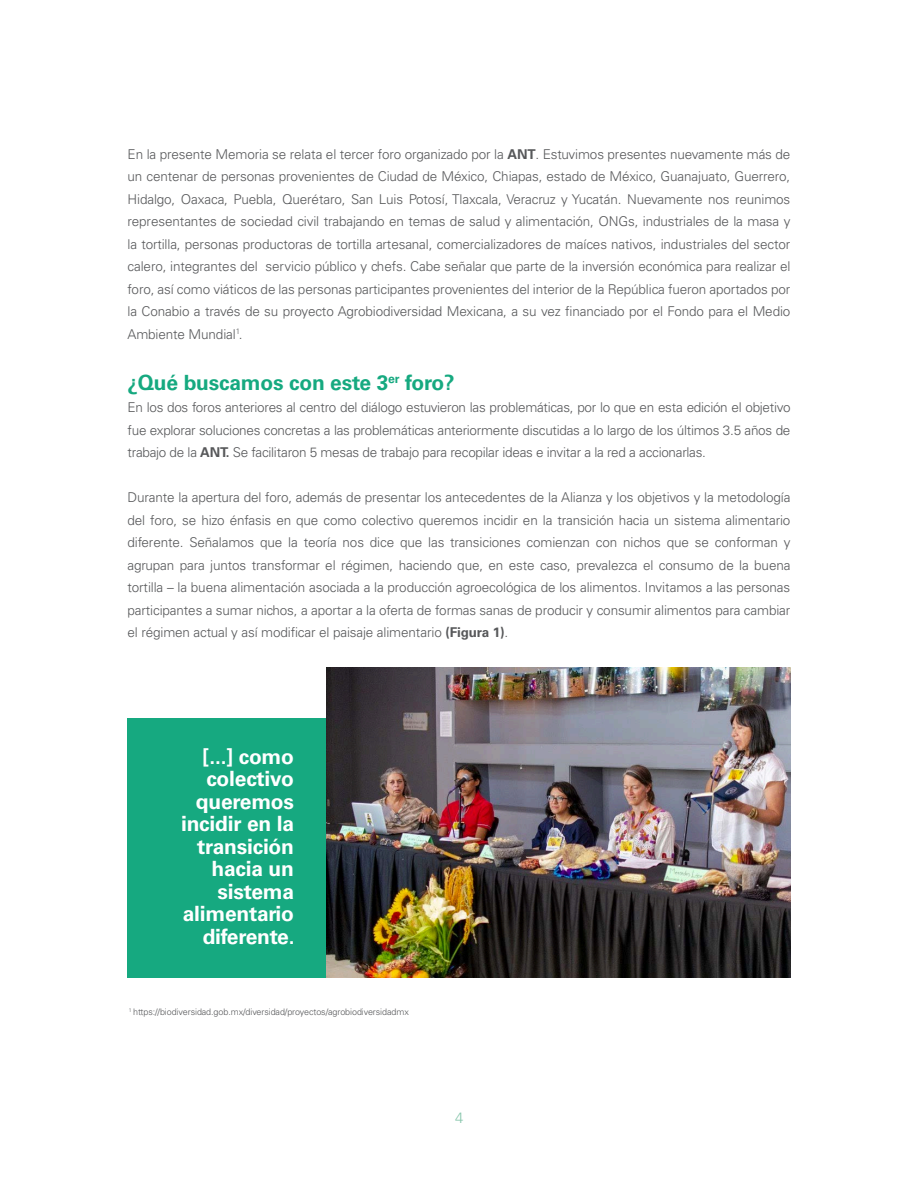
<style>
.page{position:relative;width:918px;height:1188px;background:#fff}
.page>*{position:absolute;margin:0;border:0;box-sizing:border-box;transform-origin:0 0}
.Paragraph_Style_1{font:700 21px/22.5px "Univers LT Std";letter-spacing:-.01em;color:#fff;text-align:right}
.TEXTO{font:700 21px "Univers LT Std";letter-spacing:-.01em;color:#16a980}
.t1{font:300 15px "Univers LT Std";color:#86c5ab}
.TEXTO-2{font:300 13.5px/22.5px "Univers LT Std";letter-spacing:-.01em;color:#57585a;text-align:justify}
.TEXTO-3{font:300 9px "Univers LT Std";letter-spacing:-.01em;color:#57585a}
.s1{font-weight:700}
</style>
<div class="page">
<div style="left:128px;top:718px;width:198px;height:260px;background:#16a980"></div>
<img style="left:326px;top:668px;width:465px;height:310px">
<p class="TEXTO-2" style="left:128px;top:143px;width:664px">En la presente Memoria se relata el tercer foro organizado por la <span class="s1">ANT</span>. Estuvimos presentes nuevamente más de un centenar de personas provenientes de Ciudad de México, Chiapas, estado de México, Guanajuato, Guerrero, Hidalgo, Oaxaca, Puebla, Querétaro, San Luis Potosí, Tlaxcala, Veracruz y Yucatán. Nuevamente nos reunimos representantes de sociedad civil trabajando en temas de salud y alimentación, ONGs, industriales de la masa y la tortilla, personas productoras de tortilla artesanal, comercializadores de maíces nativos, industriales del sector calero, integrantes del servicio público y chefs. Cabe señalar que parte de la inversión económica para realizar el foro, así como viáticos de las personas participantes provenientes del interior de la República fueron aportados por la Conabio a través de su proyecto Agrobiodiversidad Mexicana, a su vez financiado por el Fondo para el Medio Ambiente Mundial<sup>1</sup>.</p>
<p class="TEXTO" style="left:128px;top:370px;width:329px">¿Qué buscamos con este 3<sup>er</sup> foro?</p>
<p class="TEXTO-2" style="left:128px;top:396px;width:664px">En los dos foros anteriores al centro del diálogo estuvieron las problemáticas, por lo que en esta edición el objetivo fue explorar soluciones concretas a las problemáticas anteriormente discutidas a lo largo de los últimos 3.5 años de trabajo de la <span class="s1">ANT.</span> Se facilitaron 5 mesas de trabajo para recopilar ideas e invitar a la red a accionarlas.</p>
<p class="TEXTO-2" style="left:128px;top:486px;width:664px">Durante la apertura del foro, además de presentar los antecedentes de la Alianza y los objetivos y la metodología del foro, se hizo énfasis en que como colectivo queremos incidir en la transición hacia un sistema alimentario diferente. Señalamos que la teoría nos dice que las transiciones comienzan con nichos que se conforman y agrupan para juntos transformar el régimen, haciendo que, en este caso, prevalezca el consumo de la buena tortilla – la buena alimentación asociada a la producción agroecológica de los alimentos. Invitamos a las personas participantes a sumar nichos, a aportar a la oferta de formas sanas de producir y consumir alimentos para cambiar el régimen actual y así modificar el paisaje alimentario <span class="s1">(Figura 1)</span>.</p>
<p class="Paragraph_Style_1" style="left:203px;top:745px;width:93px">[...] como</p>
<p class="Paragraph_Style_1" style="left:206px;top:768px;width:89px">colectivo</p>
<p class="Paragraph_Style_1" style="left:181px;top:790px;width:115px">queremos incidir en la transición hacia un sistema alimentario diferente.</p>
<p class="TEXTO-3" style="left:129px;top:1006px;width:281px"><sup>1</sup> https://biodiversidad.gob.mx/diversidad/proyectos/agrobiodiversidadmx</p>
<p class="t1" style="left:455px;top:1108px;width:10px">4</p>
</div>
